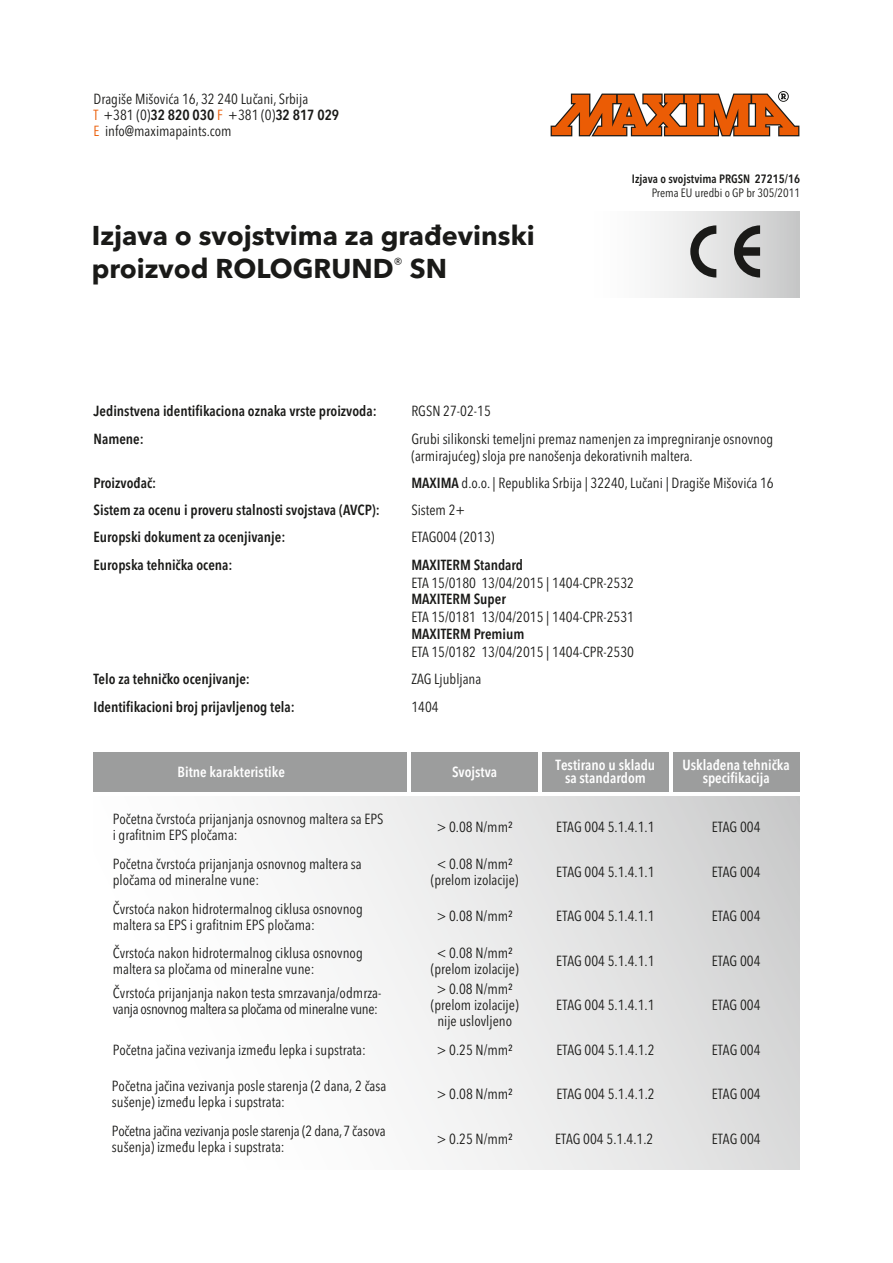
<style>
.page{position:relative;width:893px;height:1263px;background:#fff}
.page>*{position:absolute;margin:0;border:0;box-sizing:border-box;transform-origin:0 0}
.t1{font:700 27px/33px "Avenir Next LT Pro";color:#1a1a18}
.t2{font:condensed 14.55px/16px "Avenir Next LT Pro";color:#1a1a18}
.t3{font:600 condensed 14.55px/27.3px "Avenir Next LT Pro";color:#1a1a18}
.t4{font:600 condensed 14.55px/13.5px "Avenir Next LT Pro";color:#fff;text-align:center}
.t5{font:600 condensed 12px "Avenir Next LT Pro";color:#1a1a18}
.t6{font:condensed 12px "Avenir Next LT Pro";color:#1a1a18}
.s1{color:#eb5c05}
.s2{font-weight:600}
</style>
<div class="page">
<svg style="left:551px;top:91px;width:248px;height:45px"></svg>
<img style="left:654px;top:211px;width:145px;height:86px">
<svg style="left:690px;top:225px;width:26px;height:53px"></svg>
<svg style="left:734px;top:225px;width:26px;height:52px"></svg>
<div style="left:94px;top:752px;width:313px;height:40px;background:#9c9d9d"></div>
<div style="left:673px;top:752px;width:126px;height:40px;background:#9c9d9d"></div>
<div style="left:542px;top:752px;width:127px;height:40px;background:#9c9d9d"></div>
<div style="left:411px;top:752px;width:127px;height:40px;background:#9c9d9d"></div>
<p class="t2" style="left:94px;top:91px;width:247px">Dragiše Mišovića 16, 32 240 Lučani, Srbija<br><span class="s1">T</span> +381 (0)<span class="s2">32 820 030</span> <span class="s1">F</span> +381 (0)<span class="s2">32 817 029<br></span><span class="s1">E</span> info@maximapaints.com</p>
<h1 class="t1" style="left:92px;top:218px;width:444px">Izjava o svojstvima za građevinski proizvod ROLOGRUND<sup>®</sup> SN</h1>
<p class="t5" style="left:632px;top:172px;width:170px">Izjava o svojstvima PRGSN 27215/16</p>
<p class="t6" style="left:652px;top:185px;width:150px">Prema EU uredbi o GP br 305/2011</p>
<p class="t3" style="left:94px;top:398px;width:285px">Jedinstvena identifikaciona oznaka vrste proizvoda:<br>Namene:</p>
<p class="t3" style="left:94px;top:469px;width:288px">Proizvođač:<br>Sistem za ocenu i proveru stalnosti svojstava (AVCP):<br>Europski dokument za ocenjivanje:<br>Europska tehnička ocena:</p>
<p class="t3" style="left:94px;top:665px;width:203px">Telo za tehničko ocenjivanje:<br>Identifikacioni broj prijavljenog tela:</p>
<p class="t2" style="left:411px;top:398px;width:363px;line-height:27.3px">RGSN 27-02-15<br>Grubi silikonski temeljni premaz namenjen za impregniranje osnovnog</p>
<p class="t2" style="left:411px;top:442px;width:364px;line-height:27.3px">(armirajućeg) sloja pre nanošenja dekorativnih maltera.<br><span class="s2">MAXIMA</span> d.o.o. | Republika Srbija | 32240, Lučani | Dragiše Mišovića 16<br>Sistem 2+<br>ETAG004 (2013)</p>
<p class="t3" style="left:411px;top:551px;width:113px">MAXITERM Standard</p>
<p class="t2" style="left:411px;top:574px;width:224px">ETA 15/0180 13/04/2015 | 1404-CPR-2532</p>
<p class="t3" style="left:411px;top:585px;width:96px">MAXITERM Super</p>
<p class="t2" style="left:411px;top:609px;width:224px">ETA 15/0181 13/04/2015 | 1404-CPR-2531</p>
<p class="t3" style="left:411px;top:620px;width:115px">MAXITERM Premium</p>
<p class="t2" style="left:411px;top:638px;width:224px;line-height:27.3px">ETA 15/0182 13/04/2015 | 1404-CPR-2530<br>ZAG Ljubljana<br>1404</p>
<p class="t4" style="left:178px;top:765px;width:109px">Bitne karakteristike</p>
<p class="t4" style="left:452px;top:765px;width:47px">Svojstva</p>
<p class="t4" style="left:556px;top:758px;width:101px">Testirano u skladu sa standardom</p>
<p class="t4" style="left:682px;top:758px;width:109px">Usklađena tehnička specifikacija</p>
<p class="t2" style="left:437px;top:819px;width:77px">&gt; 0.08 N/mm²</p>
<p class="t2" style="left:556px;top:819px;width:100px">ETAG 004 5.1.4.1.1</p>
<p class="t2" style="left:712px;top:819px;width:50px">ETAG 004</p>
<p class="t2" style="left:113px;top:811px;width:272px">Početna čvrstoća prijanjanja osnovnog maltera sa EPS i grafitnim EPS pločama:</p>
<p class="t2" style="left:113px;top:855px;width:250px">Početna čvrstoća prijanjanja osnovnog maltera sa pločama od mineralne vune:</p>
<p class="t2" style="left:113px;top:900px;width:251px">Čvrstoća nakon hidrotermalnog ciklusa osnovnog maltera sa EPS i grafitnim EPS pločama:</p>
<p class="t2" style="left:113px;top:945px;width:251px">Čvrstoća nakon hidrotermalnog ciklusa osnovnog maltera sa pločama od mineralne vune:</p>
<p class="t2" style="left:431px;top:856px;width:89px;text-align:center">&lt; 0.08 N/mm² (prelom izolacije)</p>
<p class="t2" style="left:556px;top:864px;width:100px">ETAG 004 5.1.4.1.1</p>
<p class="t2" style="left:712px;top:864px;width:50px">ETAG 004</p>
<p class="t2" style="left:437px;top:908px;width:77px">&gt; 0.08 N/mm²</p>
<p class="t2" style="left:556px;top:908px;width:100px">ETAG 004 5.1.4.1.1</p>
<p class="t2" style="left:712px;top:908px;width:50px">ETAG 004</p>
<p class="t2" style="left:431px;top:944px;width:89px;text-align:center">&lt; 0.08 N/mm² (prelom izolacije)</p>
<p class="t2" style="left:556px;top:952px;width:100px">ETAG 004 5.1.4.1.1</p>
<p class="t2" style="left:712px;top:952px;width:50px">ETAG 004</p>
<p class="t2" style="left:431px;top:981px;width:89px;text-align:center">&gt; 0.08 N/mm² (prelom izolacije) nije uslovljeno</p>
<p class="t2" style="left:113px;top:985px;width:270px">Čvrstoća prijanjanja nakon testa smrzavanja/odmrza&shy;vanja osnovnog maltera sa pločama od mineralne vune:</p>
<p class="t2" style="left:113px;top:1041px;width:255px">Početna jačina vezivanja između lepka i supstrata:</p>
<p class="t2" style="left:437px;top:1041px;width:77px">&gt; 0.25 N/mm²</p>
<p class="t2" style="left:556px;top:1041px;width:100px">ETAG 004 5.1.4.1.2</p>
<p class="t2" style="left:712px;top:1041px;width:50px">ETAG 004</p>
<p class="t2" style="left:437px;top:1086px;width:77px">&gt; 0.08 N/mm²</p>
<p class="t2" style="left:556px;top:1086px;width:100px">ETAG 004 5.1.4.1.2</p>
<p class="t2" style="left:712px;top:1086px;width:50px">ETAG 004</p>
<p class="t2" style="left:556px;top:997px;width:100px">ETAG 004 5.1.4.1.1</p>
<p class="t2" style="left:712px;top:997px;width:50px">ETAG 004</p>
<p class="t2" style="left:112px;top:1078px;width:276px">Početna jačina vezivanja posle starenja (2 dana, 2 časa sušenje) između lepka i supstrata:</p>
<p class="t2" style="left:112px;top:1122px;width:275px">Početna jačina vezivanja posle starenja (2 dana,7 časova sušenja) između lepka i supstrata:</p>
<p class="t2" style="left:437px;top:1130px;width:77px">&gt; 0.25 N/mm²</p>
<p class="t2" style="left:555px;top:1130px;width:100px">ETAG 004 5.1.4.1.2</p>
<p class="t2" style="left:712px;top:1130px;width:50px">ETAG 004</p>
</div>
